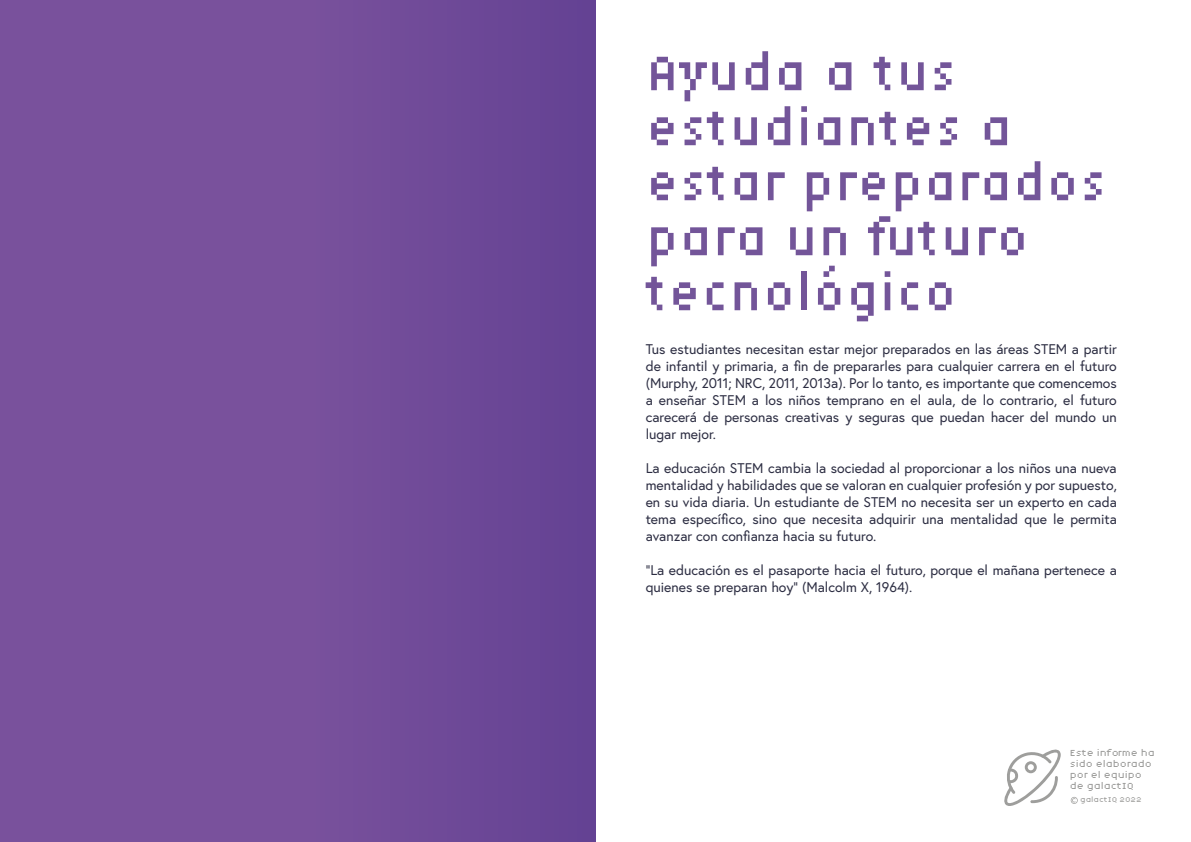
<style>
.page{position:relative;width:1191px;height:842px;background:#fff}
.page>*{position:absolute;margin:0;border:0;box-sizing:border-box;transform-origin:0 0}
.t1{font:50px/55px "Lo Res 9 OT Narrow";color:#735599}
.t2{font:14px/17px "Europa";color:#2c2d42;text-align:justify}
.t3{font:expanded 9px/10.8px "Lo Res 9 Plus OT";color:#9e9e9c}
.t4{font:expanded 7.1px "Lo Res 9 Plus OT";color:#9e9e9c}
</style>
<div class="page">
<div style="left:0;top:0;width:595px;height:842px;background:linear-gradient(to right,#7e559e,#694695)"></div>
<svg style="left:1004px;top:749px;width:56px;height:57px"></svg>
<svg style="left:1070px;top:797px;width:7px;height:7px"></svg>
<h1 class="t1" style="left:645px;top:43px;width:463px">Ayuda a tus estudiantes a estar preparados para un futuro tecnológico</h1>
<p class="t2" style="left:645px;top:340px;width:473px">Tus estudiantes necesitan estar mejor preparados en las áreas STEM a partir de infantil y primaria, a fin de prepararles para cualquier carrera en el futuro (Murphy, 2011; NRC, 2011, 2013a). Por lo tanto, es importante que comencemos a enseñar STEM a los niños temprano en el aula, de lo contrario, el futuro carecerá de personas creativas y seguras que puedan hacer del mundo un lugar mejor.</p>
<p class="t2" style="left:645px;top:459px;width:473px">La educación STEM cambia la sociedad al proporcionar a los niños una nueva mentalidad y habilidades que se valoran en cualquier profesión y por supuesto, en su vida diaria. Un estudiante de STEM no necesita ser un experto en cada tema específico, sino que necesita adquirir una mentalidad que le permita avanzar con confianza hacia su futuro.</p>
<p class="t2" style="left:645px;top:561px;width:473px">“La educación es el pasaporte hacia el futuro, porque el mañana pertenece a quienes se preparan hoy” (Malcolm X, 1964).</p>
<p class="t3" style="left:1069px;top:747px;width:87px">Este informe ha sido elaborado por el equipo de galactIQ</p>
<p class="t4" style="left:1080px;top:794px;width:63px">galactIQ 2022</p>
</div>
